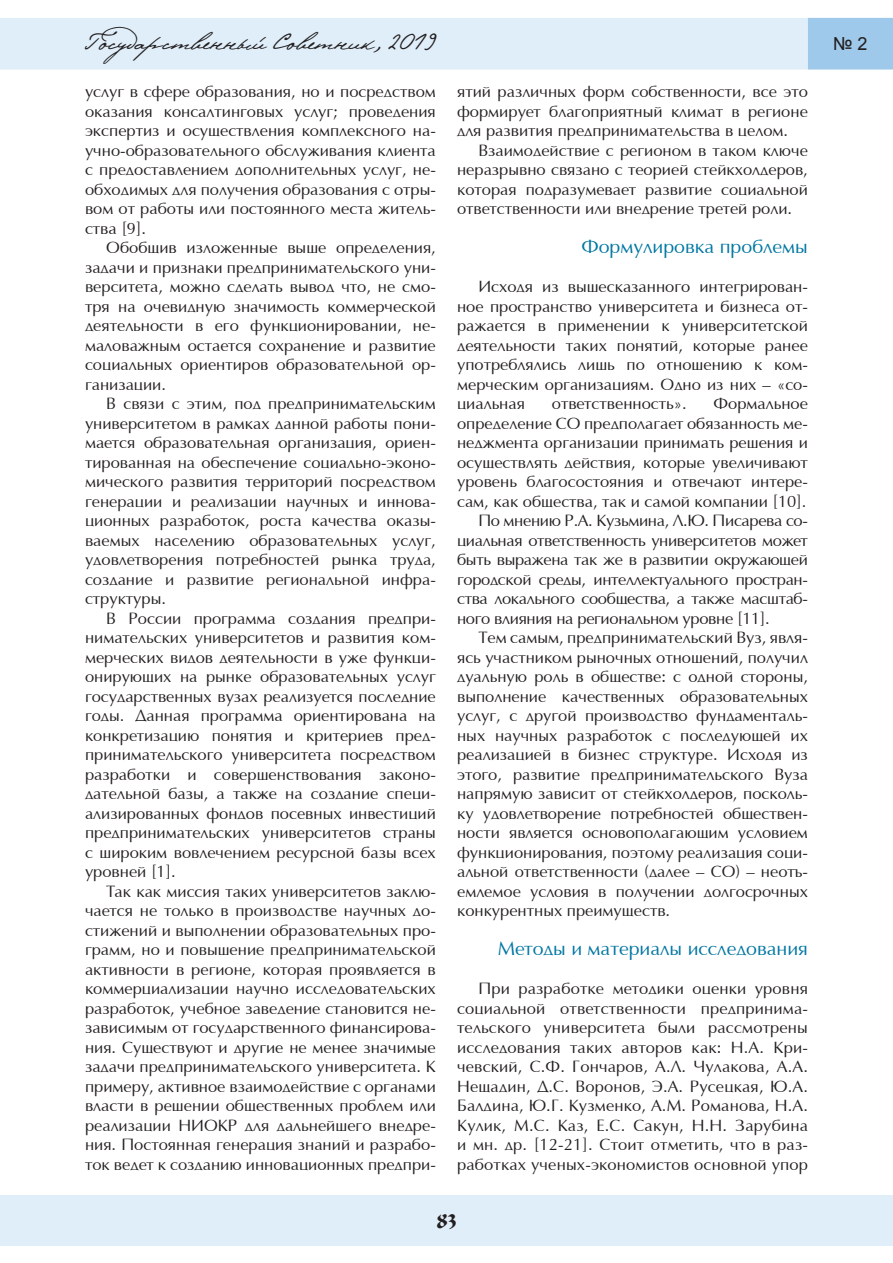
<style>
.page{position:relative;width:893px;height:1263px;background:#fff}
.page>*{position:absolute;margin:0;border:0;box-sizing:border-box;transform-origin:0 0}
.t1{font:24px "Pushkin";color:#231f20}
.t2{font:19.5px "AG Opus";color:#0076a3}
.t3{font:18px "Arial";color:#231f20}
.t4{font:16.5px/19.5px "AG Opus";color:#231f20;text-align:justify}
.t5{font:16.5px "AG Opus";letter-spacing:-.02em;color:#231f20}
</style>
<div class="page">
<div style="left:0;top:18px;width:808px;height:52px;background:#dfeef9;border:2px solid #dfeef9"></div>
<div style="left:809px;top:19px;width:83px;height:50px;background:#9fc9eb"></div>
<div style="left:808px;top:18px;width:85px;height:52px;border:1px solid #9fc9eb"></div>
<div style="left:1px;top:1196px;width:891px;height:49px;background:#dfeef9"></div>
<div style="left:0;top:1195px;width:893px;height:51px;border:1px solid #dfeef9"></div>
<h1 class="t1" style="left:85px;top:26px;width:352px">Государственный Советник, 2019</h1>
<p class="t3" style="left:833px;top:32px;width:36px">№ 2</p>
<p class="t4" style="left:85px;top:83px;width:352px">услуг в сфере образования, но и посредством оказания консалтинговых услуг; проведения экспертиз и осуществления комплексного на&shy;учно-образовательного обслуживания клиента с предоставлением дополнительных услуг, не&shy;обходимых для получения образования с отры&shy;вом от работы или постоянного места житель&shy;ства [9].</p>
<p class="t4" style="left:85px;top:239px;width:352px;text-indent:21px">Обобщив изложенные выше определения, задачи и признаки предпринимательского уни&shy;верситета, можно сделать вывод что, не смо&shy;тря на очевидную значимость коммерческой деятельности в его функционировании, не&shy;маловажным остается сохранение и развитие социальных ориентиров образовательной ор&shy;ганизации.</p>
<p class="t4" style="left:85px;top:395px;width:352px;text-indent:21px">В связи с этим, под предпринимательским университетом в рамках данной работы пони&shy;мается образовательная организация, ориен&shy;тированная на обеспечение социально-эконо&shy;мического развития территорий посредством генерации и реализации научных и иннова&shy;ционных разработок, роста качества оказы&shy;ваемых населению образовательных услуг, удовлетворения потребностей рынка труда, создание и развитие региональной инфра&shy;структуры.</p>
<p class="t4" style="left:85px;top:609px;width:352px;text-indent:21px">В России программа создания предпри&shy;нимательских университетов и развития ком&shy;мерческих видов деятельности в уже функци&shy;онирующих на рынке образовательных услуг государственных вузах реализуется последние годы. Данная программа ориентирована на конкретизацию понятия и критериев пред&shy;принимательского университета посредством разработки и совершенствования законо&shy;дательной базы, а также на создание специ&shy;ализированных фондов посевных инвестиций предпринимательских университетов страны с широким вовлечением ресурсной базы всех уровней [1].</p>
<p class="t4" style="left:85px;top:882px;width:352px;text-indent:21px">Так как миссия таких университетов заклю&shy;чается не только в производстве научных до&shy;стижений и выполнении образовательных про&shy;грамм, но и повышение предпринимательской активности в регионе, которая проявляется в коммерциализации научно исследовательских разработок, учебное заведение становится не&shy;зависимым от государственного финансирова&shy;ния. Существуют и другие не менее значимые задачи предпринимательского университета. К примеру, активное взаимодействие с органами власти в решении общественных проблем или реализации НИОКР для дальнейшего внедре&shy;ния. Постоянная генерация знаний и разрабо&shy;ток ведет к созданию инновационных предпри-</p>
<p class="t4" style="left:457px;top:83px;width:352px">ятий различных форм собственности, все это формирует благоприятный климат в регионе для развития предпринимательства в целом.</p>
<p class="t4" style="left:457px;top:141px;width:352px;text-indent:21px">Взаимодействие с регионом в таком ключе неразрывно связано с теорией стейкхолдеров, которая подразумевает развитие социальной ответственности или внедрение третей роли.</p>
<p class="t2" style="left:581px;top:237px;width:228px">Формулировка проблемы</p>
<p class="t4" style="left:457px;top:278px;width:352px;text-indent:21px">Исходя из вышесказанного интегрирован&shy;ное пространство университета и бизнеса от&shy;ражается в применении к университетской деятельности таких понятий, которые ранее употреблялись лишь по отношению к ком&shy;мерческим организациям. Одно из них – «со&shy;циальная</p>
<p class="t4" style="left:552px;top:395px;width:136px">ответственность».</p>
<p class="t4" style="left:713px;top:395px;width:96px">Формальное</p>
<p class="t4" style="left:457px;top:414px;width:352px">определение СО предполагает обязанность ме-</p>
<p class="t4" style="left:457px;top:434px;width:352px">неджмента организации принимать решения и</p>
<p class="t4" style="left:457px;top:453px;width:352px">осуществлять действия, которые увеличивают</p>
<p class="t4" style="left:457px;top:473px;width:352px">уровень благосостояния и отвечают интере-</p>
<p class="t4" style="left:457px;top:492px;width:351px">сам, как общества, так и самой компании [10].</p>
<p class="t5" style="left:478px;top:512px;width:331px">По мнению Р.А. Кузьмина, Л.Ю. Писарева со-</p>
<p class="t5" style="left:457px;top:532px;width:352px">циальная ответственность университетов может</p>
<p class="t5" style="left:457px;top:551px;width:352px">быть выражена так же в развитии окружающей</p>
<p class="t5" style="left:457px;top:571px;width:352px">городской среды, интеллектуального простран-</p>
<p class="t5" style="left:457px;top:590px;width:352px">ства локального сообщества, а также масштаб-</p>
<p class="t5" style="left:457px;top:610px;width:314px">ного влияния на региональном уровне [11].</p>
<p class="t4" style="left:478px;top:629px;width:331px">Тем самым, предпринимательский Вуз, явля-</p>
<p class="t4" style="left:457px;top:648px;width:352px">ясь участником рыночных отношений, получил</p>
<p class="t4" style="left:457px;top:668px;width:352px">дуальную роль в обществе: с одной стороны,</p>
<p class="t4" style="left:457px;top:687px;width:352px">выполнение качественных образовательных</p>
<p class="t4" style="left:457px;top:707px;width:352px">услуг, с другой производство фундаменталь-</p>
<p class="t4" style="left:457px;top:726px;width:352px">ных научных разработок с последующей их</p>
<p class="t4" style="left:457px;top:746px;width:352px">реализацией в бизнес структуре. Исходя из</p>
<p class="t4" style="left:457px;top:765px;width:352px">этого, развитие предпринимательского Вуза</p>
<p class="t4" style="left:457px;top:785px;width:352px">напрямую зависит от стейкхолдеров, посколь-</p>
<p class="t4" style="left:457px;top:804px;width:352px">ку удовлетворение потребностей обществен-</p>
<p class="t4" style="left:457px;top:824px;width:352px">ности является основополагающим условием</p>
<p class="t4" style="left:457px;top:843px;width:352px">функционирования, поэтому реализация соци-</p>
<p class="t4" style="left:457px;top:863px;width:352px">альной ответственности (далее – СО) – неотъ-</p>
<p class="t4" style="left:457px;top:882px;width:352px">емлемое условия в получении долгосрочных</p>
<p class="t4" style="left:457px;top:902px;width:215px">конкурентных преимуществ.</p>
<p class="t2" style="left:498px;top:939px;width:312px">Методы и материалы исследования</p>
<p class="t4" style="left:457px;top:980px;width:352px;text-indent:21px">При разработке методики оценки уровня социальной ответственности предпринима&shy;тельского университета были рассмотрены исследования таких авторов как: Н.А. Кри&shy;чевский, С.Ф. Гончаров, А.Л. Чулакова, А.А.<br>Нещадин, Д.С. Воронов, Э.А. Русецкая, Ю.А.<br>Балдина, Ю.Г. Кузменко, А.М. Романова, Н.А.<br>Кулик, М.С. Каз, Е.С. Сакун, Н.Н. Зарубина и мн. др. [12-21]. Стоит отметить, что в раз&shy;работках ученых-экономистов основной упор</p>
</div>
